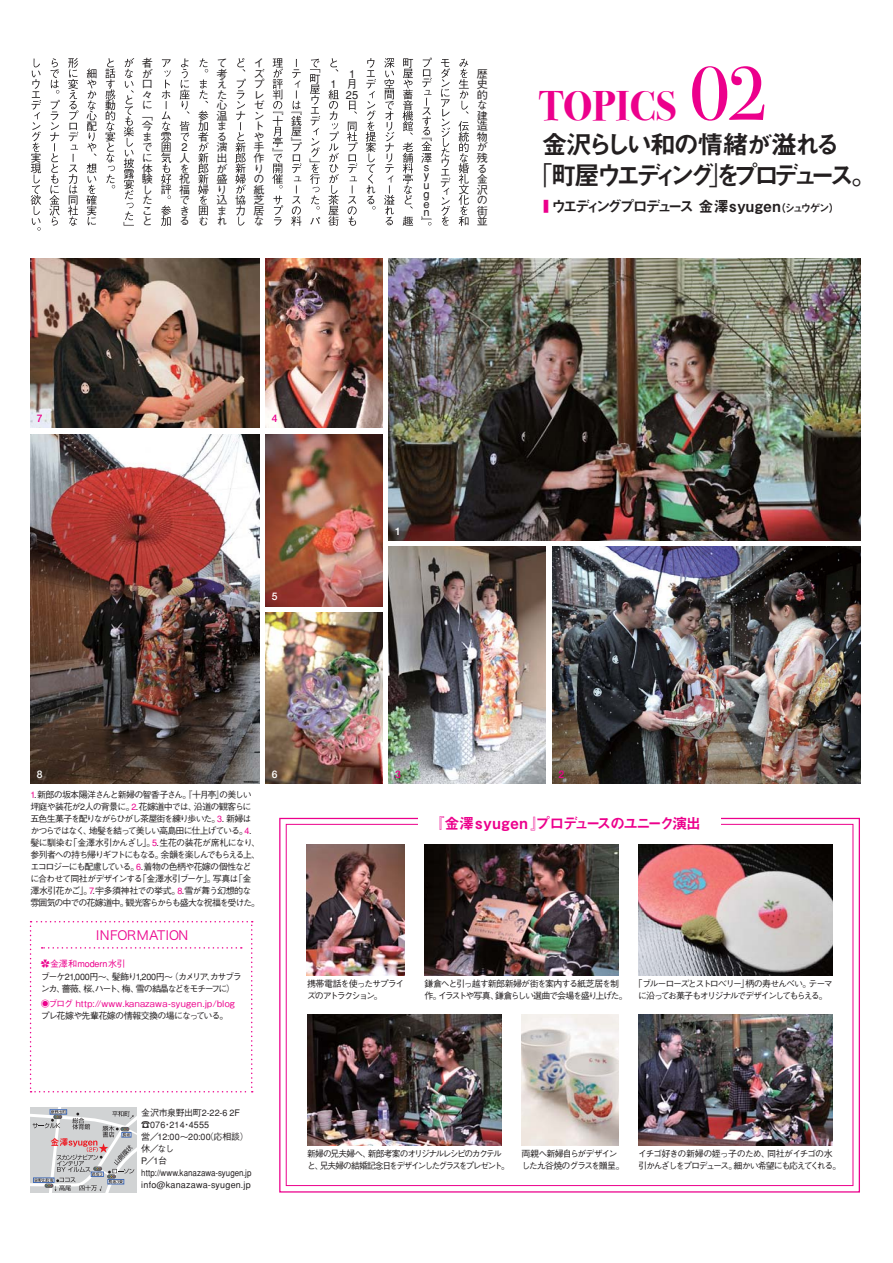
<style>
.page{position:relative;width:893px;height:1263px;background:#fff}
.page>*{position:absolute;margin:0;border:0;box-sizing:border-box;transform-origin:0 0}
.t1{font:41.4px "Bodoni Svty Two ITCTT Bold";color:#ec008c}
.t2{font:25.8px/31.5px "Midashi Go Pro MB31 90 pv RKSJ H";letter-spacing:-.175em;color:#231f20}
.t3{font:15px "Midashi Go Pro MB31 90 pv RKSJ H";letter-spacing:-.21em;color:#231f20}
.t4{font:15px "Midashi Go Pro MB31 90 pv RKSJ H";letter-spacing:-.095em;color:#ec008c}
.t5{font:11.1px/10.5px "Gothic BBB Medium 83 pv RKSJ H";color:#231f20}
.t6{font:10.5px "Futo Go B101 Bold 83 pv RKSJ H";color:#fff}
.t7{font:10.5px "Futo Go B101 Bold 83 pv RKSJ H";color:#ec008c}
.t8{font:9px/12px "Gothic BBB Medium 83 pv RKSJ H";letter-spacing:-.11em;color:#231f20}
.t9{font:9px/12px "Gothic BBB Medium 83 pv RKSJ H";letter-spacing:.015em;color:#231f20}
.t10{font:9px/12px "Gothic BBB Medium 83 pv RKSJ H";letter-spacing:-.15em;color:#231f20;text-align:center}
.t11{font:9px/13.2px "Gothic BBB Medium 83 pv RKSJ H";letter-spacing:-.035em;color:#231f20}
.t12{font:9px "Gothic BBB Pro Medium 90 pv RKSJ H";letter-spacing:.025em;color:#ec008c}
.t13{font:9px "Gothic BBB Medium 83 pv RKSJ H";letter-spacing:-.155em;color:#231f20}
.t14{font:9px "Gothic BBB Pro Medium 90 pv RKSJ H";letter-spacing:-.075em;color:#231f20}
.t15{font:9px/12px "Gothic BBB Medium 83 pv RKSJ H";letter-spacing:-.14em;color:#231f20}
.s1{font-family:"Bodoni Svty Two ITCTT Book";font-size:75.9px}
.s2{font-family:"Gothic BBB Pro Medium 90 pv RKSJ H"}
.s3{color:#ec008c}
.s4{font-size:10.5px}
.s5{font-family:"Koz Go Pro Regular 90 pv RKSJ H";color:#ec008c}
</style>
<div class="page">
<img style="left:29px;top:57px;width:832px;height:1136px">
<svg style="left:30px;top:921px;width:223px;height:172px"></svg>
<p class="t5" style="left:142px;top:59px;width:13px">者</p>
<p class="t5" style="left:142px;top:70px;width:13px">が</p>
<p class="t5" style="left:142px;top:80px;width:13px">口</p>
<p class="t5" style="left:142px;top:91px;width:13px">々</p>
<p class="t5" style="left:142px;top:101px;width:13px">に</p>
<p class="t5" style="left:142px;top:112px;width:13px">「</p>
<p class="t5" style="left:142px;top:122px;width:13px">今</p>
<p class="t5" style="left:142px;top:133px;width:13px">ま</p>
<p class="t5" style="left:142px;top:144px;width:13px">で</p>
<p class="t5" style="left:142px;top:154px;width:13px">に</p>
<p class="t5" style="left:142px;top:165px;width:13px">体</p>
<p class="t5" style="left:142px;top:175px;width:13px">験</p>
<p class="t5" style="left:142px;top:186px;width:13px">し</p>
<p class="t5" style="left:142px;top:196px;width:13px">た</p>
<p class="t5" style="left:142px;top:207px;width:13px">こ</p>
<p class="t5" style="left:142px;top:217px;width:13px">と</p>
<p class="t5" style="left:182px;top:144px;width:8px">2</p>
<p class="t5" style="left:179px;top:154px;width:13px">人</p>
<p class="t5" style="left:179px;top:165px;width:13px">を</p>
<p class="t5" style="left:179px;top:175px;width:13px">祝</p>
<p class="t5" style="left:179px;top:186px;width:13px">福</p>
<p class="t5" style="left:179px;top:196px;width:13px">で</p>
<p class="t5" style="left:179px;top:207px;width:13px">き</p>
<p class="t5" style="left:179px;top:217px;width:13px">る</p>
<p class="t5" style="left:216px;top:59px;width:13px">て</p>
<p class="t5" style="left:216px;top:70px;width:13px">考</p>
<p class="t5" style="left:216px;top:80px;width:13px">え</p>
<p class="t5" style="left:216px;top:91px;width:13px">た</p>
<p class="t5" style="left:216px;top:101px;width:13px">心</p>
<p class="t5" style="left:216px;top:112px;width:13px">温</p>
<p class="t5" style="left:216px;top:122px;width:13px">ま</p>
<p class="t5" style="left:216px;top:133px;width:13px">る</p>
<p class="t5" style="left:216px;top:144px;width:13px">演</p>
<p class="t5" style="left:216px;top:154px;width:13px">出</p>
<p class="t5" style="left:216px;top:165px;width:13px">が</p>
<p class="t5" style="left:216px;top:175px;width:13px">盛</p>
<p class="t5" style="left:216px;top:186px;width:13px">り</p>
<p class="t5" style="left:216px;top:196px;width:13px">込</p>
<p class="t5" style="left:216px;top:207px;width:13px">ま</p>
<p class="t5" style="left:216px;top:217px;width:13px">れ</p>
<p class="t5" style="left:254px;top:59px;width:13px">イ</p>
<p class="t5" style="left:254px;top:70px;width:13px">ズ</p>
<p class="t5" style="left:254px;top:80px;width:13px">プ</p>
<p class="t5" style="left:254px;top:91px;width:13px">レ</p>
<p class="t5" style="left:254px;top:101px;width:13px">ゼ</p>
<p class="t5" style="left:254px;top:112px;width:13px">ン</p>
<p class="t5" style="left:254px;top:122px;width:13px">ト</p>
<p class="t5" style="left:254px;top:133px;width:13px">や</p>
<p class="t5" style="left:254px;top:144px;width:13px">手</p>
<p class="t5" style="left:254px;top:154px;width:13px">作</p>
<p class="t5" style="left:254px;top:165px;width:13px">り</p>
<p class="t5" style="left:254px;top:175px;width:13px">の</p>
<p class="t5" style="left:254px;top:186px;width:13px">紙</p>
<p class="t5" style="left:254px;top:196px;width:13px">芝</p>
<p class="t5" style="left:254px;top:207px;width:13px">居</p>
<p class="t5" style="left:254px;top:217px;width:13px">な</p>
<p class="t5" style="left:330px;top:80px;width:8px">1</p>
<p class="t5" style="left:346px;top:70px;width:14px">1月<br>25</p>
<p class="t5" style="left:424px;top:163px;width:7px">s</p>
<p class="t5" style="left:423px;top:208px;width:8px">n</p>
<p class="t5" style="left:424px;top:171px;width:7px">y</p>
<p class="t5" style="left:423px;top:181px;width:8px">u</p>
<p class="t5" style="left:423px;top:190px;width:8px">g</p>
<p class="t5" style="left:423px;top:200px;width:8px">e</p>
<p class="t5" style="left:477px;top:70px;width:13px">歴</p>
<p class="t5" style="left:477px;top:80px;width:13px">史</p>
<p class="t5" style="left:477px;top:91px;width:13px">的</p>
<p class="t5" style="left:477px;top:101px;width:13px">な</p>
<p class="t5" style="left:477px;top:112px;width:13px">建</p>
<p class="t5" style="left:477px;top:122px;width:13px">造</p>
<p class="t5" style="left:477px;top:133px;width:13px">物</p>
<p class="t5" style="left:477px;top:144px;width:13px">が</p>
<p class="t5" style="left:477px;top:154px;width:13px">残</p>
<p class="t5" style="left:477px;top:165px;width:13px">る</p>
<p class="t5" style="left:477px;top:175px;width:13px">金</p>
<p class="t5" style="left:477px;top:186px;width:13px">沢</p>
<p class="t5" style="left:477px;top:196px;width:13px">の</p>
<p class="t5" style="left:477px;top:207px;width:13px">街</p>
<p class="t5" style="left:477px;top:217px;width:13px">並</p>
<h1 class="t1" style="left:539px;top:81px;width:230px">TOPICS <span class="s1">02</span></h1>
<h2 class="t2" style="left:527px;top:132px;width:350px;text-indent:14px">金沢らしい和の情緒が溢れる<br><span class="s2">「</span>町屋ウエディング<span class="s2">」</span>をプロデュース。</h2>
<h3 class="t3" style="left:543px;top:200px;width:297px"><span class="s3">■</span> ウエディングプロデュース 金澤 syu ge n<span class="s4">（シュウゲン）</span></h3>
<p class="t7" style="left:37px;top:414px;width:7px">7</p>
<p class="t7" style="left:272px;top:414px;width:7px">4</p>
<p class="t6" style="left:272px;top:592px;width:7px">5</p>
<p class="t6" style="left:395px;top:527px;width:7px">1</p>
<p class="t6" style="left:37px;top:770px;width:7px">8</p>
<p class="t6" style="left:272px;top:770px;width:7px">6</p>
<p class="t7" style="left:395px;top:770px;width:7px">3</p>
<p class="t7" style="left:558px;top:770px;width:7px">2</p>
<p class="t8" style="left:30px;top:790px;width:231px"><span class="s3">1</span>. 新郎の坂本陽洋さんと新婦の智香子さん。『十月亭』の美しい坪庭や装花が2人の背景に。<span class="s3">2</span>.花嫁道中では、沿道の観客らに五色生菓子を配りながらひがし茶屋街を練り歩いた。<span class="s3">3</span>. 新婦はかつらではなく、地髪を結って美しい高島田に仕上げている。<span class="s3">4</span>.髪に馴染む「金澤水引かんざし」。<span class="s3">5</span>.生花の装花が席札になり、参列者への持ち帰りギフトにもなる。余韻を楽しんでもらえる上、エコロジーにも配慮している。<span class="s3">6</span>.着物の色柄や花嫁の個性などに合わせて同社がデザインする「金澤水引ブーケ」。写真は「金澤水引花かご」。<span class="s3">7</span>.宇多須神社での挙式。<span class="s3">8</span>.雪が舞う幻想的な雰囲気の中での花嫁道中。観光客らからも盛大な祝福を受けた。</p>
<p class="t11" style="left:41px;top:958px;width:202px"><span class="s5">✿</span><span class="s3">金澤和modern水引<br></span>ブーケ21,000円～、髪飾り1,200円～（カメリア、カサブラ</p>
<p class="t13" style="left:41px;top:985px;width:196px">ンカ、薔薇、桜、ハート、梅、雪の結晶などをモチーフに）</p>
<p class="t12" style="left:41px;top:1000px;width:195px">◉ブログ http://www.kanazawa-syugen.jp/blog</p>
<p class="t14" style="left:41px;top:1012px;width:189px">プレ花嫁や先輩花嫁の情報交換の場になっている。</p>
<p class="t9" style="left:141px;top:1108px;width:112px">金沢市泉野出町2-22-6 2F ☎076･214･4555<br>営／12:00～20:0（0 応相談）休／なし<br>P／1台http://www.kanazawa-syugen.jp info@kanazawa-syugen.jp</p>
<h3 class="t4" style="left:430px;top:817px;width:273px">『金澤 syugen 』プロデュースのユニーク演出</h3>
<p class="t15" style="left:307px;top:978px;width:99px">携帯電話を使ったサプライズのアトラクション。</p>
<p class="t8" style="left:425px;top:978px;width:204px">鎌倉へと引っ越す新郎新婦が街を案内する紙芝居を制作。イラストや写真、鎌倉らしい選曲で会場を盛り上げた。</p>
<p class="t10" style="left:634px;top:978px;width:201px">「ブルーローズとストロベリー」柄の寿せんべい。テーマに沿ってお菓子もオリジナルでデザインしてもらえる。</p>
<p class="t10" style="left:307px;top:1149px;width:204px;text-align:left">新婦の兄夫婦へ、新郎考案のオリジナルレシピのカクテルと、兄夫婦の結婚記念日をデザインしたグラスをプレゼント。</p>
<p class="t8" style="left:521px;top:1149px;width:104px">両親へ新婦自らがデザインした九谷焼のグラスを贈呈。</p>
<p class="t8" style="left:638px;top:1149px;width:204px">イチゴ好きの新婦の姪っ子のため、同社がイチゴの水引かんざしをプロデュース。細かい希望にも応えてくれる。</p>
</div>
